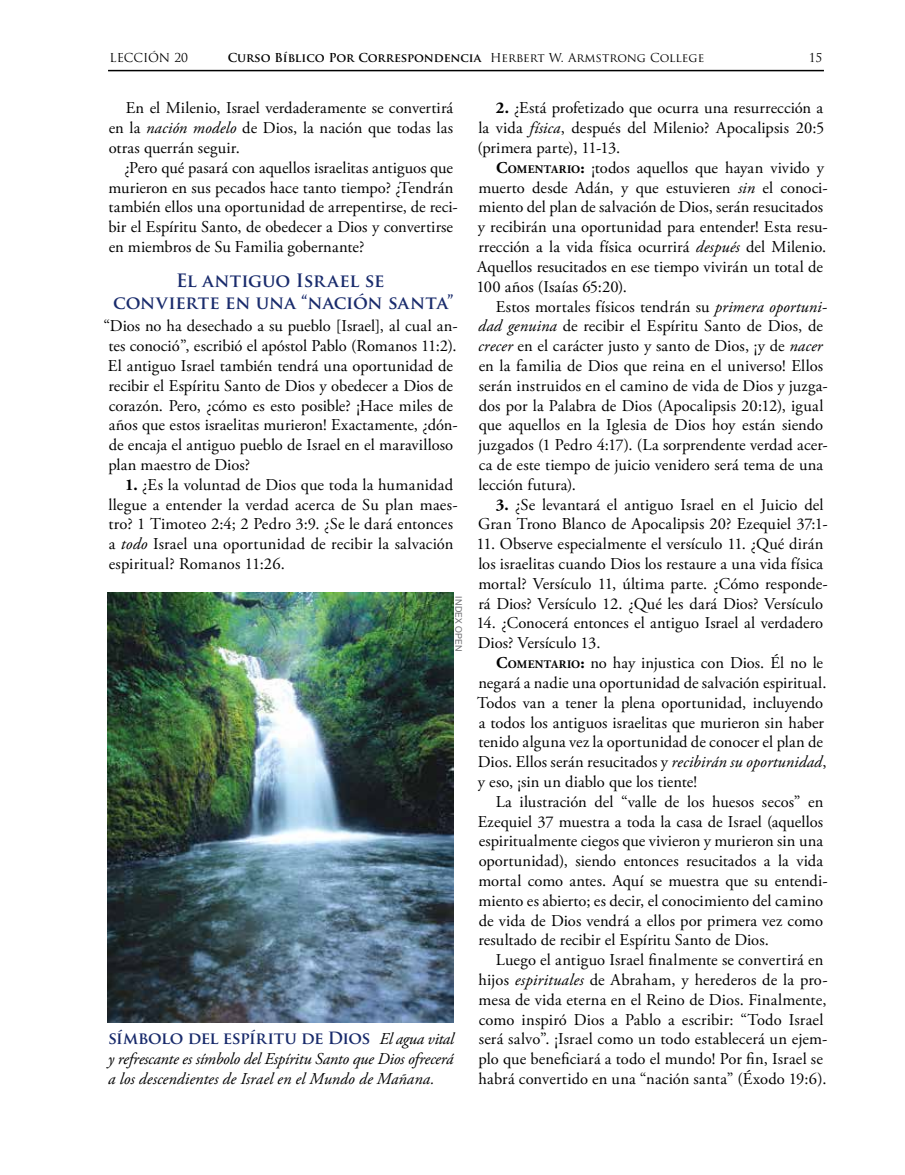
<style>
.page{position:relative;width:905px;height:1175px;background:#fff}
.page>*{position:absolute;margin:0;border:0;box-sizing:border-box;transform-origin:0 0}
.t1{font:700 18px/21.6px "Trajan Pro";letter-spacing:-.01em;color:#192b6c;text-align:center}
.t2{font:16.5px/19.8px "Adobe Garamond Pro";color:#000}
.t3{font:italic 16.5px/19.8px "Adobe Garamond Pro";letter-spacing:-.01em;color:#000}
.t4{font:16.5px/19.8px "Adobe Garamond Pro";letter-spacing:-.02em;color:#000}
.t5{font:700 16.5px "Trajan Pro";letter-spacing:-.035em;color:#192b6c}
.t6{font:700 12px "Trajan Pro";color:#000}
.t7{font:12px "Trajan Pro";color:#000}
.t8{font:9px "Helvetica Neue";letter-spacing:.025em;color:#6d6e71}
.s1{font-weight:400}
.s2{font-style:italic}
.s3{font-weight:700}
.s4{font-weight:700;font-size:11.55px}
.s5{font-family:"Adobe Garamond Pro";font-weight:400;font-style:italic;color:#000}
</style>
<div class="page">
<img style="left:108px;top:592px;width:345px;height:430px">
<hr style="left:108px;top:70px;width:716px;height:1px;background:#000">
<p class="t7" style="left:110px;top:50px;width:80px">LECCIÓN 20</p>
<p class="t6" style="left:228px;top:50px;width:478px">Curso Bíblico Por Correspondencia <span class="s1">Herbert W. Armstrong College</span></p>
<p class="t7" style="left:808px;top:50px;width:15px">15</p>
<p class="t2" style="left:109px;top:99px;width:346px;text-align:justify;text-indent:17px">En el Milenio, Israel verdaderamente se convertirá en la <span class="s2">nación modelo</span> de Dios, la nación que todas las otras querrán seguir.</p>
<p class="t2" style="left:108px;top:158px;width:351px;text-indent:16px">¿Pero qué pasará con aquellos israelitas antiguos que murieron en sus pecados hace tanto tiempo? ¿Tendrán también ellos una oportunidad de arrepentirse, de reci&shy;bir el Espíritu Santo, de obedecer a Dios y convertirse en miembros de Su Familia gobernante?</p>
<p class="t1" style="left:113px;top:270px;width:342px">El antiguo Israel se<br>convierte en una “nación santa”</p>
<p class="t2" style="left:104px;top:317px;width:355px">“Dios no ha desechado a su pueblo [Israel], al cual an&shy;tes conoció”, escribió el apóstol Pablo (Romanos 11:2).<br>El antiguo Israel también tendrá una oportunidad de recibir el Espíritu Santo de Dios y obedecer a Dios de corazón. Pero, ¿cómo es esto posible? ¡Hace miles de años que estos israelitas murieron! Exactamente, ¿dón&shy;de encaja el antiguo pueblo de Israel en el maravilloso plan maestro de Dios?</p>
<p class="t2" style="left:108px;top:475px;width:351px;text-indent:17px"><span class="s3">1.</span> ¿Es la voluntad de Dios que toda la humanidad llegue a entender la verdad acerca de Su plan maes&shy;tro? 1 Timoteo 2:4; 2 Pedro 3:9. ¿Se le dará entonces a <span class="s2">todo</span> Israel una oportunidad de recibir la salvación espiritual? Romanos 11:26.</p>
<p class="t2" style="left:477px;top:99px;width:348px;text-align:justify;text-indent:18px"><span class="s3">2.</span> ¿Está profetizado que ocurra una resurrección a la vida <span class="s2">física</span>, después del Milenio? Apocalipsis 20:5 (primera parte), 11-13.</p>
<p class="t2" style="left:476px;top:158px;width:353px;text-indent:20px"><span class="s3">C</span><span class="s4">OMENTARIO</span><span class="s3">:</span> ¡todos aquellos que hayan vivido y muerto desde Adán, y que estuvieren <span class="s2">sin</span> el conoci&shy;miento del plan de salvación de Dios, serán resucitados y recibirán una oportunidad para entender! Esta resu&shy;rrección a la vida física ocurrirá <span class="s2">después</span> del Milenio.<br>Aquellos resucitados en ese tiempo vivirán un total de 100 años (Isaías 65:20).</p>
<p class="t2" style="left:478px;top:297px;width:351px;text-indent:18px">Estos mortales físicos tendrán su <span class="s2">primera oportuni&shy;dad genuina</span> de recibir el Espíritu Santo de Dios, de <span class="s2">crecer</span> en el carácter justo y santo de Dios, ¡y de <span class="s2">nacer </span>en la familia de Dios que reina en el universo! Ellos serán instruidos en el camino de vida de Dios y juzga&shy;dos por la Palabra de Dios (Apocalipsis 20:12), igual que aquellos en la Iglesia de Dios hoy están siendo juzgados (1 Pedro 4:17). (La sorprendente verdad acer&shy;ca de este tiempo de juicio venidero será tema de una lección futura).</p>
<p class="t2" style="left:478px;top:495px;width:351px;text-align:right"><span class="s3">3.</span> ¿Se levantará el antiguo Israel en el Juicio del<br>Gran Trono Blanco de Apocalipsis 20? Ezequiel 37:1-</p>
<p class="t2" style="left:476px;top:534px;width:353px">11. Observe especialmente el versículo 11. ¿Qué dirán los israelitas cuando Dios los restaure a una vida física mortal? Versículo 11, última parte. ¿Cómo responde&shy;rá Dios? Versículo 12. ¿Qué les dará Dios? Versículo</p>
<p class="t4" style="left:476px;top:614px;width:348px">14. ¿Conocerá entonces el antiguo Israel al verdadero<br>Dios? Versículo 13.</p>
<p class="t2" style="left:477px;top:653px;width:351px;text-indent:19px"><span class="s3">C</span><span class="s4">OMENTARIO</span><span class="s3">:</span> no hay injustica con Dios. Él no le negará a nadie una oportunidad de salvación espiritual.<br>Todos van a tener la plena oportunidad, incluyendo a todos los antiguos israelitas que murieron sin haber tenido alguna vez la oportunidad de conocer el plan de Dios. Ellos serán resucitados y <span class="s2">recibirán su oportunidad</span>, y eso, ¡sin un diablo que los tiente!</p>
<p class="t2" style="left:478px;top:792px;width:351px;text-indent:18px">La ilustración del “valle de los huesos secos” en Ezequiel 37 muestra a toda la casa de Israel (aquellos espiritualmente ciegos que vivieron y murieron sin una oportunidad), siendo entonces resucitados a la vida mortal como antes. Aquí se muestra que su entendi&shy;miento es abierto; es decir, el conocimiento del camino de vida de Dios vendrá a ellos por primera vez como resultado de recibir el Espíritu Santo de Dios.</p>
<p class="t2" style="left:478px;top:950px;width:351px;text-indent:17px">Luego el antiguo Israel finalmente se convertirá en hijos <span class="s2">espirituales</span> de Abraham, y herederos de la pro&shy;mesa de vida eterna en el Reino de Dios. Finalmente, como inspiró Dios a Pablo a escribir: “Todo Israel será salvo”. ¡Israel como un todo establecerá un ejem&shy;plo que beneficiará a todo el mundo! Por fin, Israel se habrá convertido en una “nación santa” (Éxodo 19:6).</p>
<p class="t8" style="left:465px;top:596px;width:56px;rotate:90deg">INDEX OPEN</p>
<p class="t5" style="left:108px;top:1028px;width:347px">sÍmbolo del espÍritu de Dios <span class="s5">El agua vital</span></p>
<p class="t3" style="left:108px;top:1049px;width:347px">y refrescante es símbolo del Espíritu Santo que Dios ofrecerá a los descendientes de Israel en el Mundo de Mañana.</p>
</div>
